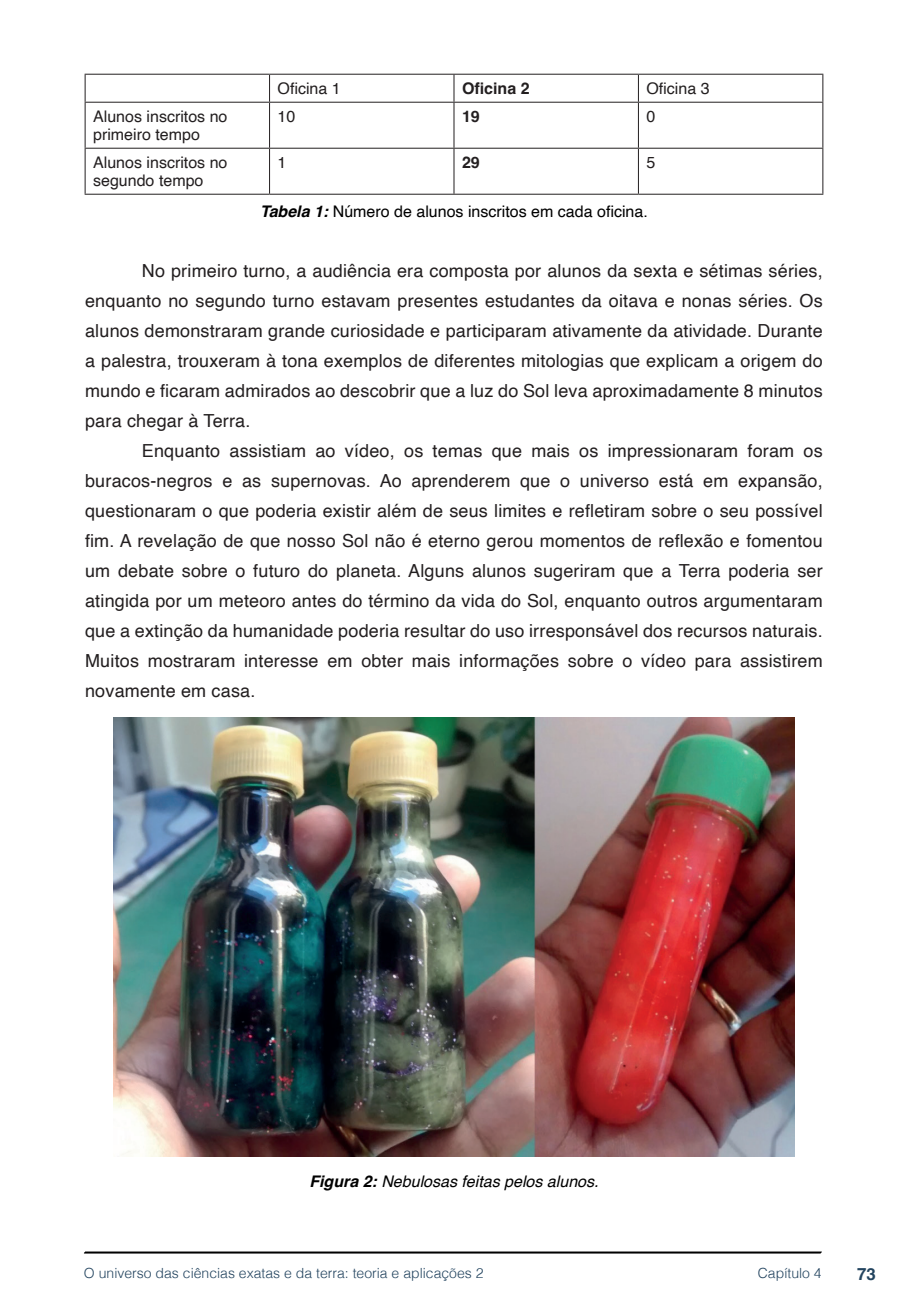
<style>
.page{position:relative;width:908px;height:1304px;background:#fff}
.page>*{position:absolute;margin:0;border:0;box-sizing:border-box;transform-origin:0 0}
.txt{font:18px/30px "Helvetica";letter-spacing:.01em;color:#231f20;text-align:justify}
.t1{font:700 16.8px "Helvetica";color:#23445f}
.tab_txt{font:16px/18px "Helvetica";color:#231f20}
.imagens_graf_tab{font:16px "Helvetica";color:#000}
.imagens_graf_tab-2{font:italic 16px "Helvetica";color:#000}
.tab_txt-2{font:700 16px "Helvetica";color:#231f20}
.t2{font:300 14px "Helvetica";color:#23445f}
.s1{font-weight:700;font-style:italic}
.s2{font-weight:700}
</style>
<div class="page">
<svg style="left:84px;top:1251px;width:737px;height:3px;background:#515151"></svg>
<hr style="left:85px;top:74px;width:184px;height:1px;background:#231f20">
<svg style="left:85px;top:75px;width:1px;height:27px"></svg>
<hr style="left:269px;top:74px;width:185px;height:1px;background:#231f20">
<svg style="left:269px;top:75px;width:1px;height:27px"></svg>
<hr style="left:454px;top:74px;width:184px;height:1px;background:#231f20">
<svg style="left:453px;top:75px;width:1px;height:27px"></svg>
<hr style="left:638px;top:74px;width:185px;height:1px;background:#231f20">
<svg style="left:637px;top:75px;width:1px;height:27px"></svg>
<svg style="left:822px;top:75px;width:1px;height:27px"></svg>
<hr style="left:85px;top:102px;width:184px;height:1px;background:#231f20">
<hr style="left:85px;top:103px;width:1px;height:45px;background:#231f20">
<hr style="left:269px;top:102px;width:185px;height:1px;background:#231f20">
<hr style="left:269px;top:103px;width:1px;height:45px;background:#231f20">
<hr style="left:454px;top:102px;width:184px;height:1px;background:#231f20">
<hr style="left:453px;top:103px;width:1px;height:45px;background:#231f20">
<hr style="left:638px;top:102px;width:185px;height:1px;background:#231f20">
<hr style="left:637px;top:103px;width:1px;height:45px;background:#231f20">
<hr style="left:822px;top:103px;width:1px;height:45px;background:#231f20">
<hr style="left:85px;top:148px;width:184px;height:1px;background:#231f20">
<hr style="left:85px;top:149px;width:1px;height:45px;background:#231f20">
<hr style="left:269px;top:148px;width:185px;height:1px;background:#231f20">
<hr style="left:269px;top:149px;width:1px;height:45px;background:#231f20">
<hr style="left:454px;top:148px;width:184px;height:1px;background:#231f20">
<hr style="left:453px;top:149px;width:1px;height:45px;background:#231f20">
<hr style="left:638px;top:148px;width:185px;height:1px;background:#231f20">
<hr style="left:637px;top:149px;width:1px;height:45px;background:#231f20">
<hr style="left:822px;top:149px;width:1px;height:45px;background:#231f20">
<hr style="left:85px;top:194px;width:184px;height:1px;background:#231f20">
<hr style="left:269px;top:194px;width:185px;height:1px;background:#231f20">
<hr style="left:454px;top:194px;width:184px;height:1px;background:#231f20">
<hr style="left:638px;top:194px;width:185px;height:1px;background:#231f20">
<img style="left:113px;top:717px;width:681px;height:439px">
<p class="tab_txt" style="left:277px;top:80px;width:65px">Oficina 1</p>
<p class="tab_txt-2" style="left:462px;top:79px;width:69px">Oficina 2</p>
<p class="tab_txt" style="left:646px;top:80px;width:65px">Oficina 3</p>
<p class="tab_txt" style="left:93px;top:108px;width:136px">Alunos inscritos no primeiro tempo</p>
<p class="tab_txt" style="left:277px;top:108px;width:19px">10</p>
<p class="tab_txt-2" style="left:462px;top:107px;width:19px">19</p>
<p class="tab_txt" style="left:646px;top:108px;width:10px">0</p>
<p class="tab_txt" style="left:93px;top:154px;width:136px">Alunos inscritos no segundo tempo</p>
<p class="tab_txt" style="left:277px;top:154px;width:10px">1</p>
<p class="tab_txt-2" style="left:462px;top:153px;width:19px">29</p>
<p class="tab_txt" style="left:646px;top:154px;width:10px">5</p>
<p class="imagens_graf_tab" style="left:260px;top:199px;width:389px"><span class="s1">Tabela 1:</span> Número de alunos inscritos em cada oficina.</p>
<p class="txt" style="left:85px;top:256px;width:738px;text-indent:57px">No primeiro turno, a audiência era composta por alunos da sexta e sétimas séries, enquanto no segundo turno estavam presentes estudantes da oitava e nonas séries. Os alunos demonstraram grande curiosidade e participaram ativamente da atividade. Durante a palestra, trouxeram à tona exemplos de diferentes mitologias que explicam a origem do mundo e ficaram admirados ao descobrir que a luz do Sol leva aproximadamente 8 minutos para chegar à Terra.</p>
<p class="txt" style="left:85px;top:436px;width:738px;text-indent:57px">Enquanto assistiam ao vídeo, os temas que mais os impressionaram foram os buracos-negros e as supernovas. Ao aprenderem que o universo está em expansão, questionaram o que poderia existir além de seus limites e refletiram sobre o seu possível fim. A revelação de que nosso Sol não é eterno gerou momentos de reflexão e fomentou um debate sobre o futuro do planeta. Alguns alunos sugeriram que a Terra poderia ser atingida por um meteoro antes do término da vida do Sol, enquanto outros argumentaram que a extinção da humanidade poderia resultar do uso irresponsável dos recursos naturais.<br>Muitos mostraram interesse em obter mais informações sobre o vídeo para assistirem novamente em casa.</p>
<p class="imagens_graf_tab-2" style="left:309px;top:1169px;width:291px"><span class="s2">Figura 2:</span> Nebulosas feitas pelos alunos.</p>
<p class="t2" style="left:84px;top:1261px;width:401px">O universo das ciências exatas e da terra: teoria e aplicações 2</p>
<p class="t2" style="left:757px;top:1261px;width:65px">Capítulo 4</p>
<p class="t1" style="left:856px;top:1264px;width:20px">73</p>
</div>
